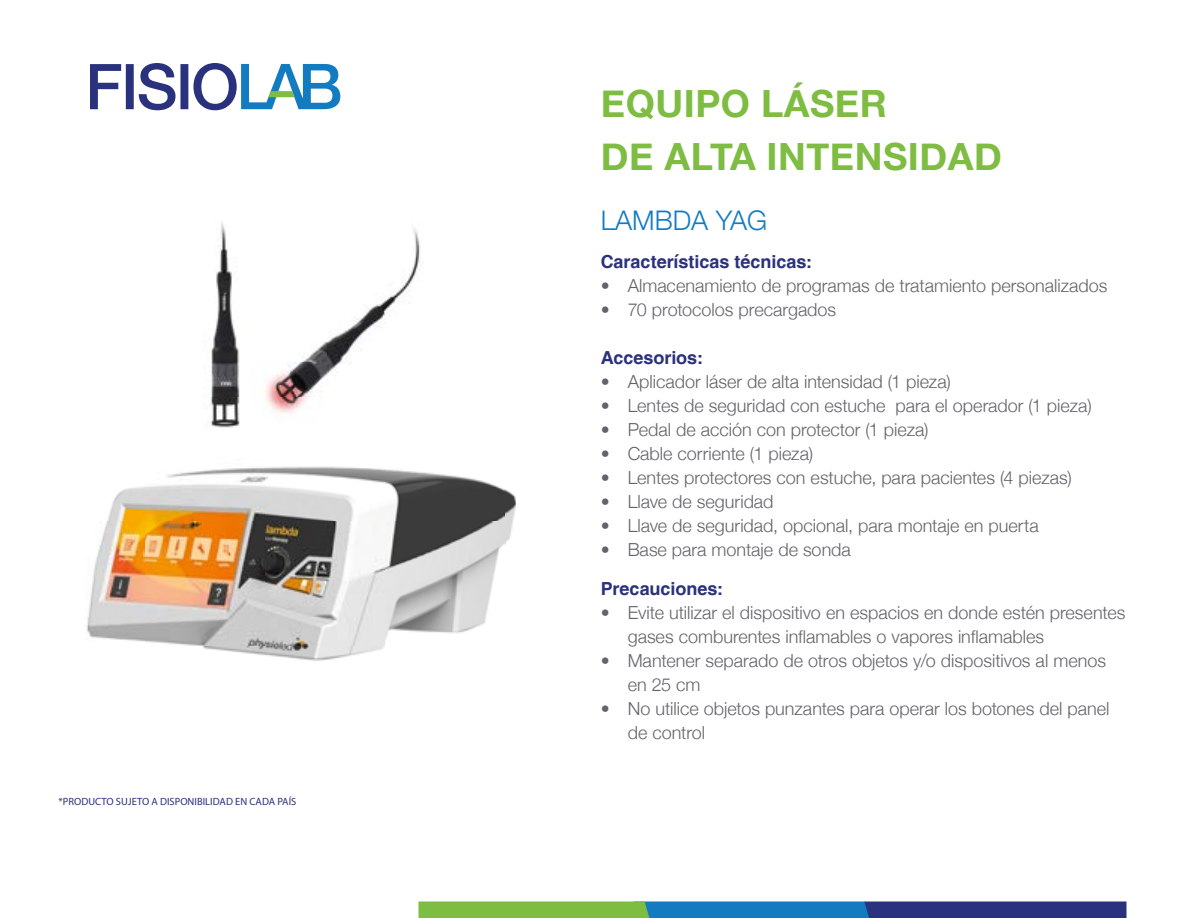
<style>
.page{position:relative;width:1188px;height:918px;background:#fff}
.page>*{position:absolute;margin:0;border:0;box-sizing:border-box;transform-origin:0 0}
.t1{font:700 37.5px/52.5px "Helvetica Neue";letter-spacing:.015em;color:#7ebc42}
.t2{font:300 27px "Helvetica Neue";color:#137cc1}
.t3{font:300 18px/24px "Helvetica Neue";color:#61646a}
.t4{font:700 18px "Helvetica";color:#2a317d}
.t5{font:10.5px "Myriad Pro";color:#2a317d}
</style>
<div class="page">
<svg style="left:418px;top:902px;width:709px;height:16px;background:#3e757f"></svg>
<svg style="left:90px;top:64px;width:31px;height:45px"></svg>
<div style="left:126px;top:64px;width:8px;height:45px;background:#2a317d"></div>
<svg style="left:139px;top:63px;width:37px;height:47px"></svg>
<div style="left:180px;top:64px;width:8px;height:45px;background:#2a317d"></div>
<svg style="left:193px;top:63px;width:147px;height:47px"></svg>
<img style="left:209px;top:222px;width:214px;height:192px">
<img style="left:100px;top:398px;width:165px;height:124px">
<img style="left:265px;top:466px;width:120px;height:56px">
<img style="left:385px;top:398px;width:120px;height:124px">
<img style="left:505px;top:489px;width:12px;height:53px">
<img style="left:86px;top:522px;width:420px;height:139px">
<p class="t5" style="left:58px;top:795px;width:239px">*PRODUCTO SUJETO A DISPONIBILIDAD EN CADA PAÍS</p>
<h1 class="t1" style="left:601px;top:77px;width:402px">EQUIPO LÁSER<br>DE ALTA INTENSIDAD</h1>
<h2 class="t2" style="left:601px;top:204px;width:168px">LAMBDA YAG</h2>
<p class="t4" style="left:601px;top:250px;width:213px">Características técnicas:</p>
<p class="t3" style="left:601px;top:273px;width:508px">• Almacenamiento de programas de tratamiento personalizados</p>
<p class="t3" style="left:601px;top:297px;width:237px">• 70 protocolos precargados</p>
<p class="t4" style="left:601px;top:346px;width:104px">Accesorios:</p>
<p class="t3" style="left:601px;top:369px;width:352px">• Aplicador láser de alta intensidad (1 pieza)</p>
<p class="t3" style="left:601px;top:393px;width:493px">• Lentes de seguridad con estuche para el operador (1 pieza)</p>
<p class="t3" style="left:601px;top:417px;width:329px">• Pedal de acción con protector (1 pieza)</p>
<p class="t3" style="left:601px;top:441px;width:214px">• Cable corriente (1 pieza)</p>
<p class="t3" style="left:601px;top:465px;width:473px">• Lentes protectores con estuche, para pacientes (4 piezas)</p>
<p class="t3" style="left:601px;top:489px;width:174px">• Llave de seguridad</p>
<p class="t3" style="left:601px;top:513px;width:440px">• Llave de seguridad, opcional, para montaje en puerta</p>
<p class="t3" style="left:601px;top:537px;width:252px">• Base para montaje de sonda</p>
<p class="t4" style="left:601px;top:578px;width:124px">Precauciones:</p>
<p class="t3" style="left:628px;top:600px;width:499px;text-indent:-27px">• Evite utilizar el dispositivo en espacios en donde estén presentes gases comburentes inflamables o vapores inflamables</p>
<p class="t3" style="left:628px;top:648px;width:480px;text-indent:-27px">• Mantener separado de otros objetos y/o dispositivos al menos en 25 cm</p>
<p class="t3" style="left:628px;top:696px;width:483px;text-indent:-27px">• No utilice objetos punzantes para operar los botones del panel de control</p>
</div>
